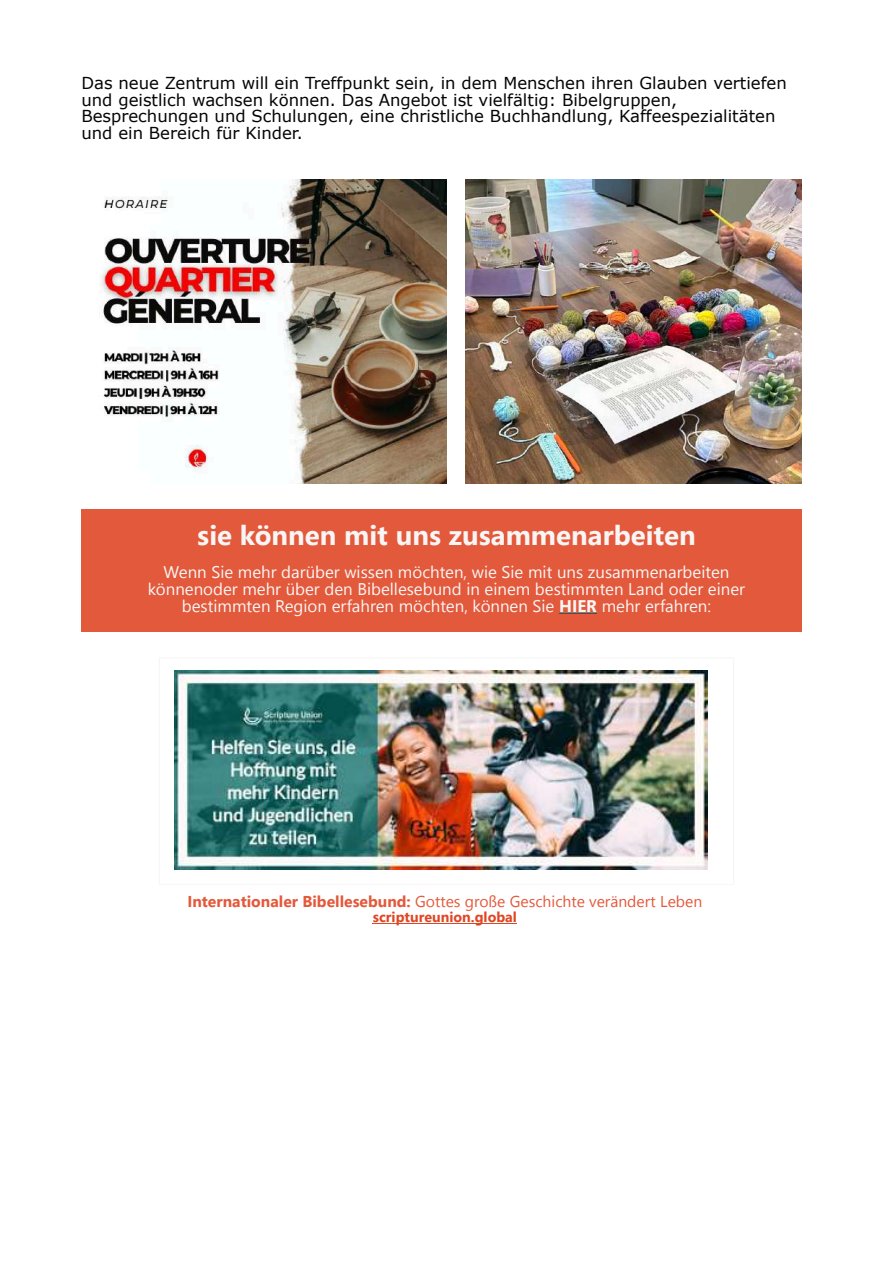
<style>
.page{position:relative;width:893px;height:1263px;background:#fff}
.page>*{position:absolute;margin:0;border:0;box-sizing:border-box;transform-origin:0 0}
.t1{font:700 27.6px "Segoe UI";color:#f8f5f5}
.t2{font:16.8px/16.8px "Segoe UI";color:#f8f5f5;text-align:center}
.t3{font:16.5px/16.5px "Verdana";color:#050505}
.t4{font:15.75px "Segoe UI";color:#e3593b}
.t5{font:700 14.25px "Segoe UI";color:#de4726}
.s1{font-weight:700}
</style>
<div class="page">
<div style="left:81px;top:509px;width:720px;height:122px;background:#e3593b"></div>
<hr style="left:559px;top:613px;width:38px;height:1px;background:#0d6976">
<img style="left:101px;top:180px;width:345px;height:304px">
<img style="left:465px;top:180px;width:336px;height:304px">
<img style="left:174px;top:670px;width:533px;height:200px">
<hr style="left:373px;top:923px;width:144px;height:1px;background:#de4726">
<p class="t3" style="left:81px;top:76px;width:707px">Das neue Zentrum will ein Treffpunkt sein, in dem Menschen ihren Glauben vertiefen und geistlich wachsen können. Das Angebot ist vielfältig: Bibelgruppen, Besprechungen und Schulungen, eine christliche Buchhandlung, Kaffeespezialitäten und ein Bereich für Kinder.</p>
<h1 class="t1" style="left:197px;top:524px;width:500px">sie können mit uns zusammenarbeiten</h1>
<p class="t2" style="left:148px;top:565px;width:599px">Wenn Sie mehr darüber wissen möchten, wie Sie mit uns zusammenarbeiten könnenoder mehr über den Bibellesebund in einem bestimmten Land oder einer bestimmten Region erfahren möchten, können Sie <span class="s1">HIER</span> mehr erfahren:</p>
<p class="t4" style="left:187px;top:896px;width:516px"><span class="s1">Internationaler Bibellesebund:</span> Gottes große Geschichte verändert Leben</p>
<p class="t5" style="left:373px;top:911px;width:146px">scriptureunion.global</p>
</div>
